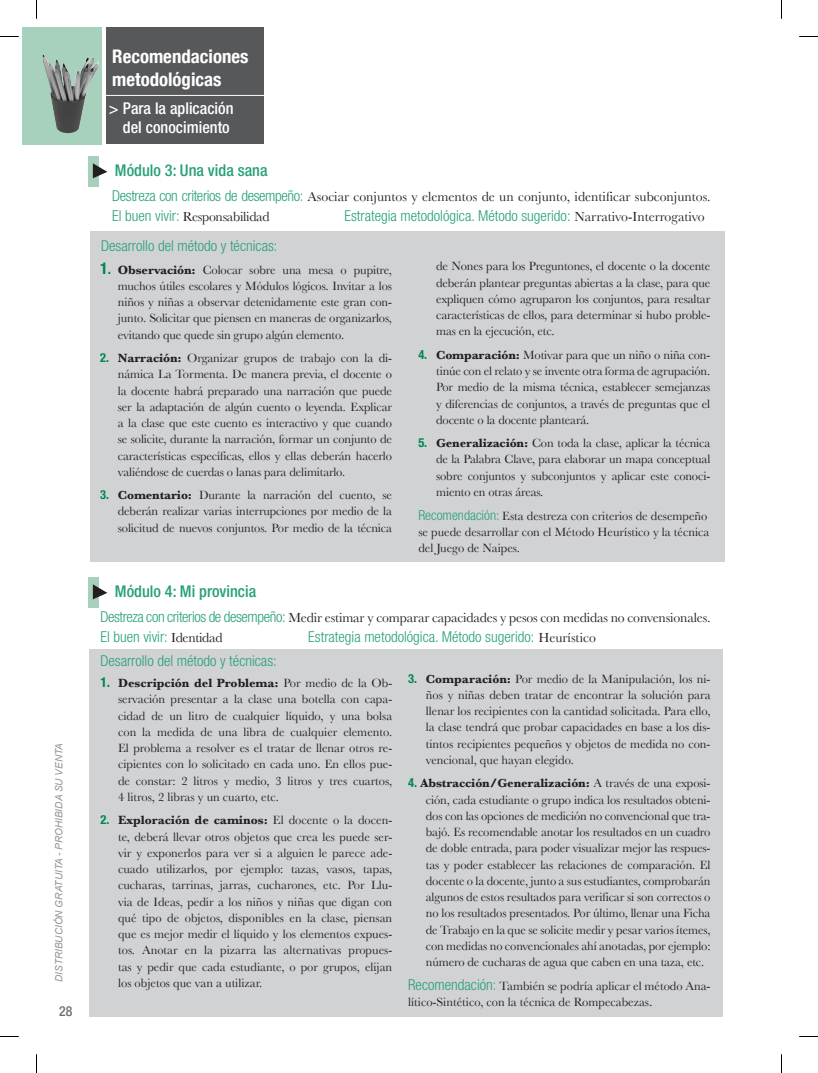
<style>
.page{position:relative;width:818px;height:1073px;background:#fff}
.page>*{position:absolute;margin:0;border:0;box-sizing:border-box;transform-origin:0 0}
.t1{font:700 condensed 18.75px "Helvetica Neue";color:#fff}
.SUBTITULO{font:500 condensed 16.25px "Helvetica Neue LT Std";color:#28a079}
.t2{font:500 condensed 16.25px/19.5px "Helvetica Neue LT Std";color:#fff;text-align:right}
.SUB_SUBTITULO{font:300 condensed 15px "Helvetica Neue LT Std";color:#28a079}
.SUB_SUBTITULO-2{font:13.75px/19.5px "Baskerville";letter-spacing:-.01em;color:#231f20}
.t3{font:500 condensed 13.75px "Helvetica Neue LT Std";color:#6c6d70}
.numeraciòn{font:12.5px/16.2px "Baskerville";letter-spacing:-.01em;color:#231f20;text-align:justify}
.SUB_SUBTITULO-3{font:12.5px/16.2px "Baskerville";color:#231f20}
.t4{font:italic 10px "Arial";color:#939598}
.s1{font-family:"Helvetica Neue LT Std";font-weight:300;font-stretch:condensed;font-size:15px;color:#28a079}
.s2{font-family:"Baskerville";font-weight:400;font-stretch:normal;font-size:13.75px;color:#231f20}
.s3{font-family:"Helvetica Neue LT Std";font-weight:700;font-stretch:condensed;font-size:16.25px;color:#008751}
.s4{font-family:"Helvetica Neue LT Std";font-weight:700;font-stretch:condensed;font-size:13.75px;color:#008751}
.s5{font-weight:700}
.s6{font-family:"Helvetica Neue LT Std";font-weight:700;font-stretch:condensed;color:#008751}
.s7{font-family:"Helvetica Neue LT Std";font-weight:300;font-stretch:condensed;font-size:13.75px;color:#28a079}
.s8{font-size:13.75px}
</style>
<div class="page">
<div style="left:88px;top:156px;width:11px;height:30px;background:#a7d0bd"></div>
<svg style="left:93px;top:163px;width:14px;height:15px"></svg>
<div style="left:88px;top:576px;width:11px;height:31px;background:#a7d0bd"></div>
<svg style="left:93px;top:584px;width:14px;height:15px"></svg>
<div style="left:90px;top:231px;width:634px;height:330px;background:#d1d2d4"></div>
<div style="left:90px;top:649px;width:632px;height:366px;background:#d1d2d4"></div>
<svg style="left:22px;top:27px;width:79px;height:117px;background:#9abbac"></svg>
<img style="left:43px;top:55px;width:17px;height:76px">
<div style="left:106px;top:28px;width:157px;height:116px;background:#57585a"></div>
<hr style="left:103px;top:95px;width:165px;height:1px;background:#fff">
<svg style="left:0;top:36px;width:19px;height:1px"></svg>
<svg style="left:799px;top:36px;width:18px;height:1px"></svg>
<svg style="left:36px;top:0;width:1px;height:19px"></svg>
<svg style="left:36px;top:1054px;width:1px;height:18px"></svg>
<p class="t4" style="left:52px;top:981px;width:240px;rotate:-90deg">DISTRIBUCIÓN GRATUITA - PROHIBIDA SU VENTA</p>
<p class="t3" style="left:59px;top:1002px;width:15px">28</p>
<p class="t1" style="left:112px;top:45px;width:138px">Recomendaciones</p>
<p class="t1" style="left:112px;top:68px;width:111px">metodológicas</p>
<p class="t2" style="left:109px;top:98px;width:126px">&gt; Para la aplicación del conocimiento</p>
<p class="SUBTITULO" style="left:115px;top:161px;width:154px">Módulo 3: Una vida sana</p>
<p class="SUB_SUBTITULO-2" style="left:112px;top:187px;width:599px"><span class="s1">Destreza con criterios de desempeño:</span> Asociar conjuntos y elementos de un conjunto, identificar subconjuntos.<br><span class="s1">El buen vivir:</span> Responsabilidad</p>
<p class="SUB_SUBTITULO" style="left:344px;top:207px;width:362px">Estrategia metodológica. Método sugerido: <span class="s2">Narrativo-Interrogativo</span></p>
<p class="SUB_SUBTITULO" style="left:101px;top:237px;width:178px">Desarrollo del método y técnicas:</p>
<p class="numeraciòn" style="left:118px;top:261px;width:275px;text-indent:-18px"><span class="s3">1</span><span class="s4">.</span> <span class="s5">Observación:</span> Colocar sobre una mesa o pupitre, muchos útiles escolares y Módulos lógicos. Invitar a los niños y niñas a observar detenidamente este gran con&shy;junto. Solicitar que piensen en maneras de organizarlos, evitando que quede sin grupo algún elemento.</p>
<p class="numeraciòn" style="left:118px;top:349px;width:275px;text-indent:-18px"><span class="s6">2.</span> <span class="s5">Narración:</span> Organizar grupos de trabajo con la di&shy;námica La Tormenta. De manera previa, el docente o la docente habrá preparado una narración que puede ser la adaptación de algún cuento o leyenda. Explicar a la clase que este cuento es interactivo y que cuando se solicite, durante la narración, formar un conjunto de características específicas, ellos y ellas deberán hacerlo valiéndose de cuerdas o lanas para delimitarlo.</p>
<p class="numeraciòn" style="left:118px;top:487px;width:275px;text-indent:-18px"><span class="s6">3.</span> <span class="s5">Comentario:</span> Durante la narración del cuento, se deberán realizar varias interrupciones por medio de la solicitud de nuevos conjuntos. Por medio de la técnica</p>
<p class="SUBTITULO" style="left:115px;top:581px;width:143px">Módulo 4: Mi provincia</p>
<p class="numeraciòn" style="left:436px;top:258px;width:275px">de Nones para los Preguntones, el docente o la docente deberán plantear preguntas abiertas a la clase, para que expliquen cómo agruparon los conjuntos, para resaltar características de ellos, para determinar si hubo proble&shy;mas en la ejecución, etc.</p>
<p class="numeraciòn" style="left:436px;top:346px;width:275px;text-indent:-18px"><span class="s6">4.</span> <span class="s5">Comparación:</span> Motivar para que un niño o niña con&shy;tinúe con el relato y se invente otra forma de agrupación.<br>Por medio de la misma técnica, establecer semejanzas y diferencias de conjuntos, a través de preguntas que el docente o la docente planteará.</p>
<p class="numeraciòn" style="left:436px;top:435px;width:275px;text-indent:-18px"><span class="s6">5.</span> <span class="s5">Generalización:</span> Con toda la clase, aplicar la técnica de la Palabra Clave, para elaborar un mapa conceptual sobre conjuntos y subconjuntos y aplicar este conoci&shy;miento en otras áreas.</p>
<p class="SUB_SUBTITULO-3" style="left:418px;top:507px;width:292px"><span class="s7">Recomendación:</span> Esta destreza con criterios de desempeño se puede desarrollar con el Método Heurístico y la técnica del Juego de Naipes.</p>
<p class="SUB_SUBTITULO-2" style="left:100px;top:608px;width:611px"><span class="s1">Destreza con criterios de desempeño:</span> Medir estimar y comparar capacidades y pesos con medidas no convensionales.</p>
<p class="SUB_SUBTITULO" style="left:100px;top:628px;width:124px">El buen vivir: <span class="s2">Identidad</span></p>
<p class="SUB_SUBTITULO" style="left:308px;top:628px;width:289px">Estrategia metodológica. Método sugerido: <span class="s2">Heurístico</span></p>
<p class="SUB_SUBTITULO" style="left:100px;top:652px;width:178px">Desarrollo del método y técnicas:</p>
<p class="numeraciòn" style="left:118px;top:674px;width:275px;text-indent:-18px"><span class="s4">1.</span> <span class="s5">Descripción del Problema:</span> Por medio de la Ob&shy;servación presentar a la clase una botella con capa&shy;cidad de un litro de cualquier líquido, y una bolsa con la medida de una libra de cualquier elemento.<br>El problema a resolver es el tratar de llenar otros re&shy;cipientes con lo solicitado en cada uno. En ellos pue&shy;de constar: 2 litros y medio, 3 litros y tres cuartos, 4 litros, 2 libras y un cuarto, etc.</p>
<p class="numeraciòn" style="left:118px;top:811px;width:275px;text-indent:-18px"><span class="s6">2.</span> <span class="s5">Exploración de caminos:</span> El docente o la docen&shy;te, deberá llevar otros objetos que crea les puede ser&shy;vir y exponerlos para ver si a alguien le parece ade&shy;cuado utilizarlos, por ejemplo: tazas, vasos, tapas, cucharas, tarrinas, jarras, cucharones, etc. Por Llu&shy;via de Ideas, pedir a los niños y niñas que digan con qué tipo de objetos, disponibles en la clase, piensan que es mejor medir el líquido y los elementos expues&shy;tos. Anotar en la pizarra las alternativas propues&shy;tas y pedir que cada estudiante, o por grupos, elijan los objetos que van a utilizar.</p>
<p class="numeraciòn" style="left:425px;top:670px;width:286px;text-indent:-18px"><span class="s6">3.</span> <span class="s5">Comparación:</span> Por medio de la Manipulación, los ni&shy;ños y niñas deben tratar de encontrar la solución para llenar los recipientes con la cantidad solicitada. Para ello, la clase tendrá que probar capacidades en base a los dis&shy;tintos recipientes pequeños y objetos de medida no con&shy;vencional, que hayan elegido.</p>
<p class="numeraciòn" style="left:425px;top:774px;width:286px;text-indent:-18px"><span class="s6">4.</span> <span class="s5">Abstracción/Generalización:</span> A través de una exposi&shy;ción, cada estudiante o grupo indica los resultados obteni&shy;dos con las opciones de medición no convencional que tra&shy;bajó. Es recomendable anotar los resultados en un cuadro de doble entrada, para poder visualizar mejor las respues&shy;tas y poder establecer las relaciones de comparación. El docente o la docente, junto a sus estudiantes, comprobarán algunos de estos resultados para verificar si son correctos o no los resultados presentados. Por último, llenar una Ficha de Trabajo en la que se solicite medir y pesar varios ítemes, con medidas no convencionales ahí anotadas, por ejemplo: número de cucharas de agua que caben en una taza, etc.</p>
<p class="SUB_SUBTITULO-3" style="left:408px;top:977px;width:304px"><span class="s1">Recomendación:</span> También se podría aplicar el método Ana&shy;lítico-Sintético, con la técnica de Rompecabezas<span class="s8">.</span></p>
</div>
